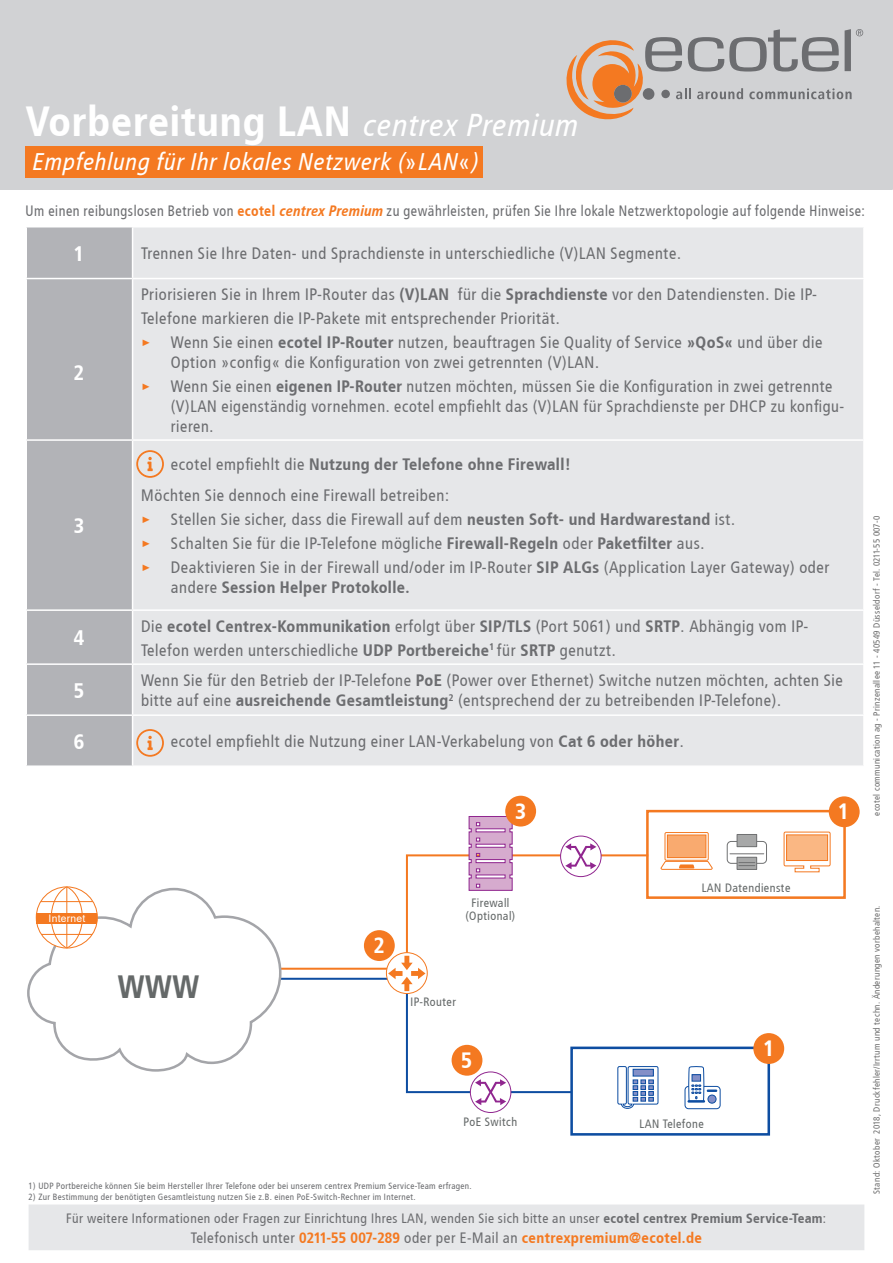
<style>
.page{position:relative;width:893px;height:1263px;background:#fff}
.page>*{position:absolute;margin:0;border:0;box-sizing:border-box;transform-origin:0 0}
.t1{font:700 42px "Transit";color:#fff}
.t2{font:700 32.25px "Transit";color:#656969}
.t3{font:italic 24px "Transit";color:#fff}
.t4{font:700 22.2px "Transit";color:#fff}
.t5{font:700 21px "Transit";color:#fff}
.t6{font:16.5px/19.8px "Transit";color:#6c6d70}
.t7{font:700 16.5px "Transit";color:#6c6d70}
.t8{font:15px "Transit";color:#6c6d70;scale:.94 1}
.t9{font:700 15px "Transit";color:#f47921}
.t10{font:13.5px "Transit";color:#6c6d70}
.t11{font:12px/13px "Transit";color:#656969;text-align:center}
.t12{font:10.35px "Arial";letter-spacing:.025em;color:#fff}
.t13{font:9px "Transit";color:#6c6d70}
.t14{font:9px "Transit";color:#707070}
.s1{font-weight:400;font-style:italic;font-size:31.5px}
.s2{font-style:normal}
.s3{font-weight:700;color:#f47921}
.s4{font-weight:700;font-style:italic;color:#f47921}
.s5{font-weight:700}
.s6{font-size:18px;color:#f47921}
.s7{font-weight:400}
.s8{font-weight:400;color:#6c6d70}
</style>
<div class="page">
<div style="left:27px;top:227px;width:105px;height:538px;background:#b2b3b7"></div>
<div style="left:133px;top:227px;width:730px;height:538px;background:#e6e7e9"></div>
<hr style="left:26px;top:278px;width:107px;height:1px;background:#fff">
<hr style="left:133px;top:278px;width:732px;height:1px;background:#fff">
<hr style="left:26px;top:439px;width:107px;height:2px;background:#fff">
<hr style="left:133px;top:439px;width:732px;height:2px;background:#fff">
<hr style="left:26px;top:609px;width:107px;height:2px;background:#fff">
<hr style="left:133px;top:609px;width:732px;height:2px;background:#fff">
<hr style="left:26px;top:663px;width:107px;height:2px;background:#fff">
<hr style="left:133px;top:663px;width:732px;height:2px;background:#fff">
<hr style="left:26px;top:714px;width:107px;height:2px;background:#fff">
<hr style="left:133px;top:714px;width:732px;height:2px;background:#fff">
<div style="left:0;top:0;width:893px;height:190px;background:#d1d2d4"></div>
<svg style="left:566px;top:29px;width:297px;height:90px"></svg>
<div style="left:614px;top:85px;width:18px;height:18px;background:#6c6d70;border-radius:50%"></div>
<div style="left:26px;top:146px;width:457px;height:32px;background:#f47921"></div>
<div style="left:570px;top:1046px;width:200px;height:89px;border:3px solid #0d4da1"></div>
<div style="left:685px;top:1086px;width:35px;height:23px;border:1px solid #0d4da1;border-radius:4px"></div>
<svg style="left:27px;top:887px;width:245px;height:185px"></svg>
<div style="left:470px;top:1071px;width:41px;height:42px;border:1px solid #90268f;border-radius:50%"></div>
<div style="left:646px;top:810px;width:200px;height:89px;border:3px solid #f47921"></div>
<svg style="left:783px;top:831px;width:48px;height:42px"></svg>
<div style="left:787px;top:835px;width:41px;height:25px;background:#fab783"></div>
<div style="left:786px;top:835px;width:42px;height:26px;border:1px solid #f47921"></div>
<svg style="left:727px;top:841px;width:39px;height:22px"></svg>
<div style="left:727px;top:841px;width:40px;height:23px;border:1px solid #707172;border-radius:4px"></div>
<div style="left:737px;top:834px;width:20px;height:13px;background:#a7a8a8"></div>
<div style="left:737px;top:834px;width:20px;height:13px;border:1px solid #707172"></div>
<div style="left:737px;top:857px;width:20px;height:12px;background:#a7a8a8"></div>
<div style="left:737px;top:857px;width:20px;height:13px;border:1px solid #707172"></div>
<hr style="left:730px;top:853px;width:34px;height:1px;background:#707172">
<svg style="left:739px;top:862px;width:16px;height:4px"></svg>
<div style="left:829px;top:796px;width:31px;height:31px;background:#f47921;border-radius:50%"></div>
<div style="left:753px;top:1033px;width:31px;height:31px;background:#f47921;border-radius:50%"></div>
<div style="left:505px;top:796px;width:31px;height:30px;background:#f47921;border-radius:50%"></div>
<svg style="left:36px;top:887px;width:61px;height:61px"></svg>
<svg style="left:50px;top:886px;width:33px;height:63px"></svg>
<hr style="left:66px;top:887px;width:1px;height:61px;background:#f47921">
<hr style="left:41px;top:901px;width:52px;height:1px;background:#f47921">
<hr style="left:41px;top:934px;width:51px;height:1px;background:#f47921">
<div style="left:36px;top:913px;width:61px;height:10px;background:#f47921"></div>
<svg style="left:272px;top:815px;width:445px;height:294px"></svg>
<div style="left:29px;top:1204px;width:835px;height:46px;background:#e6e7e9;border:2px solid #e6e7e9"></div>
<div style="left:136px;top:728px;width:28px;height:30px;background:#e6e7e9"></div>
<svg style="left:136px;top:729px;width:28px;height:28px"></svg>
<div style="left:136px;top:449px;width:28px;height:30px;background:#e6e7e9"></div>
<svg style="left:136px;top:450px;width:28px;height:28px"></svg>
<p class="t1" style="left:26px;top:96px;width:554px">Vorbereitung LAN <span class="s1">centrex Premium</span></p>
<p class="t3" style="left:32px;top:148px;width:448px">Empfehlung für Ihr lokales Netzwerk (<span class="s2">»</span>LAN<span class="s2">«</span>)</p>
<p class="t8" style="left:26px;top:202px;width:895px">Um einen reibungslosen Betrieb von <span class="s3">ecotel</span> <span class="s4">centrex Premium</span> zu gewährleisten, prüfen Sie Ihre lokale Netzwerktopologie auf folgende Hinweise:</p>
<p class="t5" style="left:74px;top:241px;width:12px">1</p>
<p class="t6" style="left:141px;top:244px;width:542px">Trennen Sie Ihre Daten- und Sprachdienste in unterschiedliche (V)LAN Segmente.</p>
<p class="t5" style="left:74px;top:360px;width:12px">2</p>
<p class="t5" style="left:74px;top:513px;width:12px">3</p>
<p class="t5" style="left:74px;top:625px;width:12px">4</p>
<p class="t6" style="left:141px;top:284px;width:678px">Priorisieren Sie in Ihrem IP-Router das <span class="s5">(V)LAN</span> für die <span class="s5">Sprachdienste</span> vor den Datendiensten. Die IP-</p>
<p class="t6" style="left:141px;top:308px;width:421px">Telefone markieren die IP-Pakete mit entsprechender Priorität.</p>
<p class="t6" style="left:171px;top:333px;width:654px;text-indent:-30px"><span class="s6">&gt;</span> Wenn Sie einen <span class="s5">ecotel IP-Router</span> nutzen, beauftragen Sie Quality of Service <span class="s5">»QoS«</span> und über die<br>Option »config« die Konfiguration von zwei getrennten (V)LAN.</p>
<p class="t6" style="left:171px;top:376px;width:676px;text-indent:-30px"><span class="s6">&gt;</span> Wenn Sie einen <span class="s5">eigenen IP-Router</span> nutzen möchten, müssen Sie die Konfiguration in zwei getrennte (V)LAN eigenständig vornehmen. ecotel empfiehlt das (V)LAN für Sprachdienste per DHCP zu konfigu&shy;rieren.</p>
<p class="t7" style="left:171px;top:454px;width:402px"><span class="s7">ecotel empfiehlt die</span> Nutzung der Telefone ohne Firewall!</p>
<p class="t6" style="left:141px;top:486px;width:310px">Möchten Sie dennoch eine Firewall betreiben:</p>
<p class="t6" style="left:141px;top:510px;width:596px"><span class="s6">&gt;</span> Stellen Sie sicher, dass die Firewall auf dem <span class="s5">neusten Soft- und Hardwarestand</span> ist.</p>
<p class="t6" style="left:141px;top:534px;width:566px"><span class="s6">&gt;</span> Schalten Sie für die IP-Telefone mögliche <span class="s5">Firewall-Regeln</span> oder <span class="s5">Paketfilter</span> aus.</p>
<p class="t6" style="left:171px;top:558px;width:661px;text-indent:-30px"><span class="s6">&gt;</span> Deaktivieren Sie in der Firewall und/oder im IP-Router <span class="s5">SIP ALGs</span> (Application Layer Gateway) oder andere <span class="s5">Session Helper Protokolle.</span></p>
<p class="t6" style="left:141px;top:616px;width:669px">Die <span class="s5">ecotel Centrex-Kommunikation</span> erfolgt über <span class="s5">SIP/TLS</span> (Port 5061) und <span class="s5">SRTP</span>. Abhängig vom IP-</p>
<p class="t6" style="left:141px;top:640px;width:477px">Telefon werden unterschiedliche <span class="s5">UDP Portbereiche</span><sup>1</sup> für <span class="s5">SRTP</span> genutzt.</p>
<p class="t5" style="left:74px;top:678px;width:12px">5</p>
<p class="t6" style="left:141px;top:671px;width:704px">Wenn Sie für den Betrieb der IP-Telefone <span class="s5">PoE</span> (Power over Ethernet) Switche nutzen möchten, achten Sie bitte auf eine <span class="s5">ausreichende Gesamtleistung</span><sup>2</sup> (entsprechend der zu betreibenden IP-Telefone).</p>
<p class="t5" style="left:74px;top:729px;width:12px">6</p>
<p class="t6" style="left:171px;top:732px;width:515px">ecotel empfiehlt die Nutzung einer LAN-Verkabelung von <span class="s5">Cat 6 oder höher</span>.</p>
<p class="t4" style="left:515px;top:798px;width:13px">3</p>
<p class="t4" style="left:838px;top:798px;width:13px">1</p>
<p class="t12" style="left:49px;top:911px;width:38px">Internet</p>
<p class="t2" style="left:118px;top:967px;width:84px">WWW</p>
<p class="t4" style="left:374px;top:932px;width:13px">2</p>
<p class="t11" style="left:465px;top:896px;width:52px">Firewall (Optional)</p>
<p class="t11" style="left:411px;top:995px;width:47px">IP-Router</p>
<p class="t4" style="left:461px;top:1047px;width:13px">5</p>
<p class="t11" style="left:464px;top:1115px;width:56px">PoE Switch</p>
<p class="t13" style="left:29px;top:1181px;width:445px">1) UDP Portbereiche können Sie beim Hersteller Ihrer Telefone oder bei unserem centrex Premium Service-Team erfragen.</p>
<p class="t13" style="left:29px;top:1191px;width:389px">2) Zur Bestimmung der benötigten Gesamtleistung nutzen Sie z.B. einen PoE-Switch-Rechner im Internet.</p>
<p class="t11" style="left:702px;top:881px;width:91px">LAN Datendienste</p>
<p class="t11" style="left:640px;top:1117px;width:66px">LAN Telefone</p>
<p class="t4" style="left:763px;top:1035px;width:13px">1</p>
<p class="t10" style="left:66px;top:1210px;width:762px">Für weitere Informationen oder Fragen zur Einrichtung Ihres LAN, wenden Sie sich bitte an unser <span class="s5">ecotel centrex Premium Service-Team</span>:</p>
<p class="t9" style="left:191px;top:1228px;width:513px"><span class="s8">Telefonisch unter</span> 0211-55 007-289 <span class="s8">oder per E-Mail an</span> centrexpremium@ecotel.de</p>
<p class="t14" style="left:871px;top:816px;width:302px;rotate:-90deg">ecotel communication ag - Prinzenallee 11 - 40549 Düsseldorf - Tel. 0211-55 007-0</p>
<p class="t14" style="left:871px;top:1194px;width:290px;rotate:-90deg">Stand: Oktober 2018, Druckfehler/Irrtum und techn. Änderungen vorbehalten.</p>
</div>
